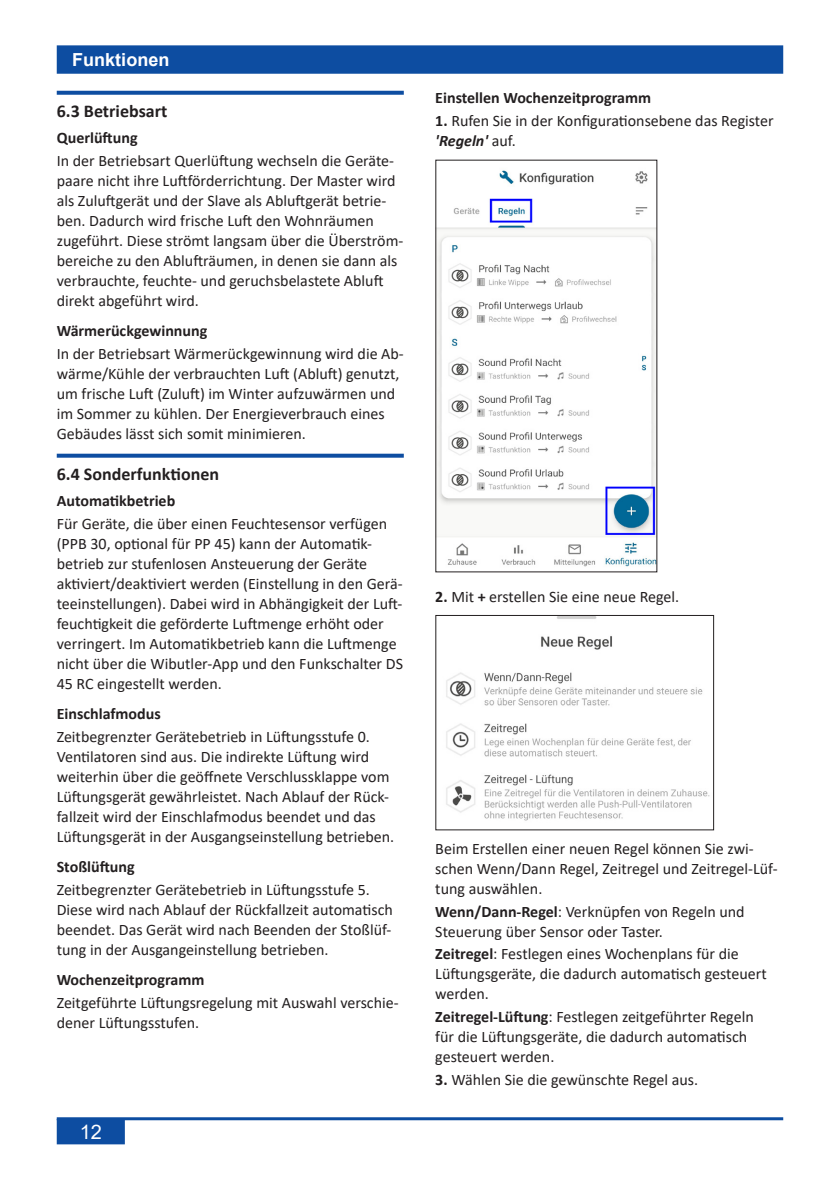
<style>
.page{position:relative;width:840px;height:1191px;background:#fff}
.page>*{position:absolute;margin:0;border:0;box-sizing:border-box;transform-origin:0 0}
.t1{font:20px "Arial";color:#fff}
.Überschrift_02{font:700 18px "Calibri";color:#231f20}
.t2{font:700 18px "Arial";color:#fff}
.Grundtext{font:16px/20px "Calibri";color:#231f20}
.Grundtext-2{font:700 16px "Calibri";color:#231f20}
.s1{font-weight:700}
.s2{font-weight:700;font-style:italic}
</style>
<div class="page">
<div style="left:58px;top:1119px;width:66px;height:24px;background:#0d4da1"></div>
<div style="left:57px;top:1118px;width:68px;height:26px;border:2px solid #0d4da1"></div>
<hr style="left:57px;top:1117px;width:725px;height:3px;background:#0d4da1">
<div style="left:58px;top:46px;width:723px;height:27px;background:#0d4da1"></div>
<div style="left:57px;top:45px;width:725px;height:29px;border:2px solid #0d4da1"></div>
<svg style="left:57px;top:91px;width:346px;height:4px"></svg>
<svg style="left:57px;top:454px;width:346px;height:4px"></svg>
<img style="left:437px;top:170px;width:218px;height:397px">
<img style="left:446px;top:617px;width:264px;height:204px">
<p class="t2" style="left:72px;top:47px;width:99px">Funktionen</p>
<p class="Überschrift_02" style="left:57px;top:99px;width:112px">6.3 Betriebsart</p>
<p class="Grundtext-2" style="left:57px;top:126px;width:82px">Querlüftung</p>
<p class="Grundtext" style="left:57px;top:150px;width:348px">In der Betriebsart Querlüftung wechseln die Geräte&shy;paare nicht ihre Luftförderrichtung. Der Master wird als Zuluftgerät und der Slave als Abluftgerät betrie&shy;ben. Dadurch wird frische Luft den Wohnräumen zugeführt. Diese strömt langsam über die Überström&shy;bereiche zu den Ablufträumen, in denen sie dann als verbrauchte, feuchte- und geruchsbelastete Abluft direkt abgeführt wird.</p>
<p class="Grundtext-2" style="left:57px;top:319px;width:152px">Wärmerückgewinnung</p>
<p class="Grundtext" style="left:57px;top:343px;width:348px">In der Betriebsart Wärmerückgewinnung wird die Ab&shy;wärme/Kühle der verbrauchten Luft (Abluft) genutzt, um frische Luft (Zuluft) im Winter aufzuwärmen und im Sommer zu kühlen. Der Energieverbrauch eines Gebäudes lässt sich somit minimieren.</p>
<p class="Überschrift_02" style="left:57px;top:462px;width:164px">6.4 Sonderfunktionen</p>
<p class="Grundtext-2" style="left:57px;top:489px;width:120px">Automatikbetrieb</p>
<p class="Grundtext" style="left:57px;top:513px;width:347px">Für Geräte, die über einen Feuchtesensor verfügen (PPB 30, optional für PP 45) kann der Automatik&shy;betrieb zur stufenlosen Ansteuerung der Geräte aktiviert/deaktiviert werden (Einstellung in den Gerä&shy;teeinstellungen). Dabei wird in Abhängigkeit der Luft&shy;feuchtigkeit die geförderte Luftmenge erhöht oder verringert. Im Automatikbetrieb kann die Luftmenge nicht über die Wibutler-App und den Funkschalter DS 45 RC eingestellt werden.</p>
<p class="Grundtext-2" style="left:57px;top:702px;width:105px">Einschlafmodus</p>
<p class="Grundtext" style="left:57px;top:726px;width:339px">Zeitbegrenzter Gerätebetrieb in Lüftungsstufe 0.<br>Ventilatoren sind aus. Die indirekte Lüftung wird weiterhin über die geöffnete Verschlussklappe vom Lüftungsgerät gewährleistet. Nach Ablauf der Rück&shy;fallzeit wird der Einschlafmodus beendet und das Lüftungsgerät in der Ausgangseinstellung betrieben.</p>
<p class="Grundtext-2" style="left:57px;top:855px;width:79px">Stoßlüftung</p>
<p class="Grundtext" style="left:57px;top:879px;width:337px">Zeitbegrenzter Gerätebetrieb in Lüftungsstufe 5.<br>Diese wird nach Ablauf der Rückfallzeit automatisch beendet. Das Gerät wird nach Beenden der Stoßlüf&shy;tung in der Ausgangeinstellung betrieben.</p>
<p class="Grundtext-2" style="left:57px;top:968px;width:149px">Wochenzeitprogramm</p>
<p class="Grundtext" style="left:57px;top:992px;width:343px">Zeitgeführte Lüftungsregelung mit Auswahl verschie&shy;dener Lüftungsstufen.</p>
<p class="t1" style="left:80px;top:1118px;width:24px">12</p>
<p class="Grundtext-2" style="left:435px;top:86px;width:217px">Einstellen Wochenzeitprogramm</p>
<p class="Grundtext" style="left:435px;top:110px;width:340px"><span class="s1">1.</span> Rufen Sie in der Konfigurationsebene das Register <span class="s2">'Regeln'</span> auf.</p>
<p class="Grundtext" style="left:435px;top:587px;width:245px"><span class="s1">2.</span> Mit <span class="s1">+</span> erstellen Sie eine neue Regel.</p>
<p class="Grundtext" style="left:435px;top:838px;width:343px">Beim Erstellen einer neuen Regel können Sie zwi&shy;schen Wenn/Dann Regel, Zeitregel und Zeitregel-Lüf&shy;tung auswählen.</p>
<p class="Grundtext" style="left:435px;top:901px;width:311px"><span class="s1">Wenn/Dann-Regel</span>: Verknüpfen von Regeln und<br>Steuerung über Sensor oder Taster.</p>
<p class="Grundtext" style="left:435px;top:943px;width:333px"><span class="s1">Zeitregel</span>: Festlegen eines Wochenplans für die<br>Lüftungsgeräte, die dadurch automatisch gesteuert werden.</p>
<p class="Grundtext" style="left:435px;top:1006px;width:320px"><span class="s1">Zeitregel-Lüftung</span>: Festlegen zeitgeführter Regeln für die Lüftungsgeräte, die dadurch automatisch gesteuert werden.</p>
<p class="Grundtext" style="left:435px;top:1069px;width:264px"><span class="s1">3.</span> Wählen Sie die gewünschte Regel aus.</p>
</div>
